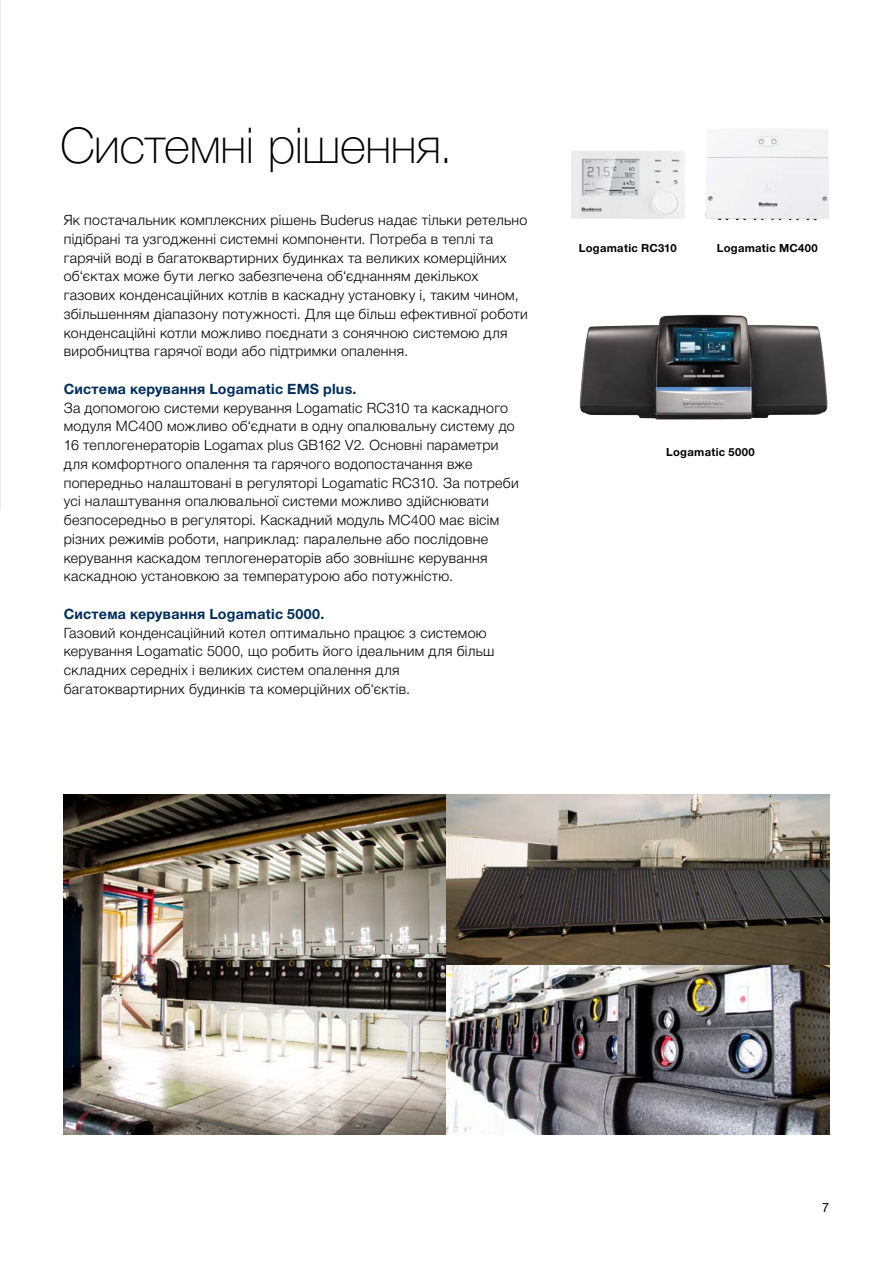
<style>
.page{position:relative;width:893px;height:1263px;background:#fff}
.page>*{position:absolute;margin:0;border:0;box-sizing:border-box;transform-origin:0 0}
.t1{font:100 49.5px "Helvetica Neue Cyr";letter-spacing:-.01em;color:#000}
.t2{font:300 14.25px/18.8px "Helvetica Neue Cyr";letter-spacing:.02em;color:#000}
.t3{font:700 14.25px "Helvetica Neue Cyr";letter-spacing:.015em;color:#002d5a}
.t4{font:12.75px "Helvetica Neue LT Pro";color:#000}
.t5{font:700 11.25px "Helvetica Neue Cyr";letter-spacing:.025em;color:#000}
</style>
<div class="page">
<img style="left:580px;top:315px;width:247px;height:104px">
<div style="left:706px;top:129px;width:65px;height:91px;background:#f4f4f5"></div>
<img style="left:571px;top:151px;width:114px;height:68px">
<img style="left:64px;top:794px;width:765px;height:340px">
<h1 class="t1" style="left:60px;top:118px;width:394px">Системні рішення.</h1>
<p class="t2" style="left:64px;top:211px;width:466px">Як постачальник комплексних рішень Buderus надає тільки ретельно підібрані та узгодженні системні компоненти. Потреба в теплі та гарячій воді в багатоквартирних будинках та великих комерційних об‘єктах може бути легко забезпечена об‘єднанням декількох газових конденсаційних котлів в каскадну установку і, таким чином, збільшенням діапазону потужності. Для ще більш ефективної роботи конденсаційні котли можливо поєднати з сонячною системою для виробництва гарячої води або підтримки опалення.</p>
<p class="t3" style="left:64px;top:381px;width:294px">Система керування Logamatic EMS plus.</p>
<p class="t2" style="left:64px;top:398px;width:456px">За допомогою системи керування Logamatic RC310 та каскадного модуля MC400 можливо об‘єднати в одну опалювальну систему до 16 теплогенераторів Logamax plus GB162 V2. Основні параметри для комфортного опалення та гарячого водопостачання вже попередньо налаштовані в регуляторі Logamatic RC310. За потреби усі налаштування опалювальної системи можливо здійснювати безпосередньо в регуляторі. Каскадний модуль MC400 має вісім різних режимів роботи, наприклад: паралельне або послідовне керування каскадом теплогенераторів або зовнішнє керування каскадною установкою за температурою або потужністю.</p>
<p class="t3" style="left:64px;top:606px;width:262px">Система керування Logamatic 5000.</p>
<p class="t2" style="left:64px;top:623px;width:432px">Газовий конденсаційний котел оптимально працює з системою керування Logamatic 5000, що робить його ідеальним для більш складних середніх і великих систем опалення для багатоквартирних будинків та комерційних об‘єктів.</p>
<p class="t5" style="left:579px;top:242px;width:99px">Logamatic RC310</p>
<p class="t5" style="left:717px;top:242px;width:102px">Logamatic MC400</p>
<p class="t5" style="left:666px;top:446px;width:90px">Logamatic 5000</p>
<p class="t4" style="left:822px;top:1199px;width:9px">7</p>
</div>
